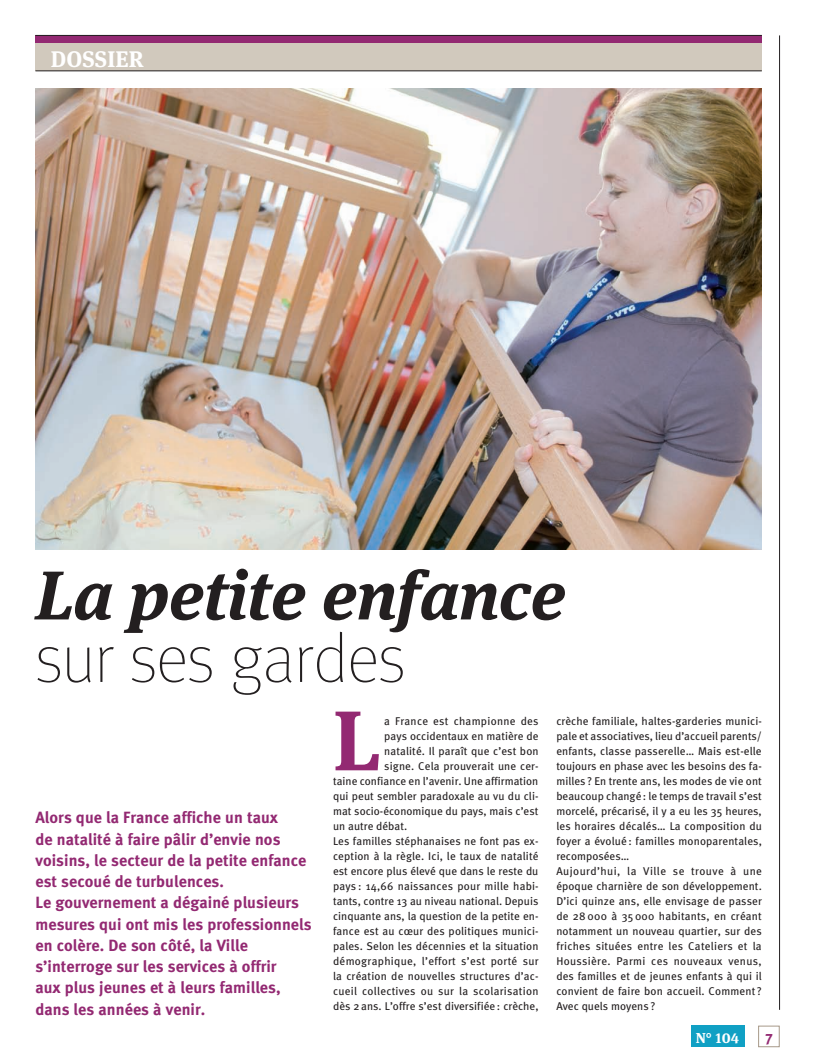
<style>
.page{position:relative;width:815px;height:1063px;background:#fff}
.page>*{position:absolute;margin:0;border:0;box-sizing:border-box;transform-origin:0 0}
.t1{font:700 84.5px "Meta Serif OT";color:#932972}
.t2{font:italic 700 68.75px "Meta Serif OT";letter-spacing:-.01em;color:#231f20}
.t3{font:100 68.75px "Meta";letter-spacing:-.01em;color:#231f20}
.t4{font:700 22.5px "Meta Serif OT";color:#fff}
.t5{font:700 16.25px/21.2px "Meta";letter-spacing:.005em;color:#932972}
.t6{font:15px "Meta Bold LF Caps";color:#932972}
.t7{font:700 14.38px "Meta Serif OT";color:#fff}
.t8{font:11.25px/15px "Meta";letter-spacing:.01em;color:#231f20}
.t9{font:11.25px "Meta";letter-spacing:.03em;color:#231f20}
</style>
<div class="page">
<hr style="left:779px;top:35px;width:1px;height:975px;background:#231f20">
<div style="left:691px;top:1026px;width:53px;height:21px;background:#10a0c4"></div>
<div style="left:758px;top:1026px;width:22px;height:21px;border:1px solid #a79989"></div>
<img style="left:35px;top:89px;width:727px;height:460px">
<div style="left:35px;top:43px;width:727px;height:28px;background:#d1c9bd"></div>
<div style="left:35px;top:35px;width:727px;height:8px;background:#932972"></div>
<hr style="left:35px;top:35px;width:727px;height:1px;background:#231f20">
<hr style="left:35px;top:71px;width:727px;height:1px;background:#231f20">
<h3 class="t4" style="left:51px;top:45px;width:89px">DOSS IER</h3>
<h2 class="t2" style="left:35px;top:553px;width:532px">La petite enfance</h2>
<h2 class="t3" style="left:35px;top:619px;width:371px">sur ses gardes</h2>
<h1 class="t1" style="left:333px;top:689px;width:49px">L</h1>
<p class="t8" style="left:384px;top:714px;width:156px">a France est championne des</p>
<p class="t8" style="left:556px;top:714px;width:207px">crèche familiale, haltes-garderies munici&shy;pale et associatives, lieu d’accueil parents/ enfants, classe passerelle… Mais est-elle toujours en phase avec les besoins des fa&shy;milles ? En trente ans, les modes de vie ont beaucoup changé : le temps de travail s’est morcelé, précarisé, il y a eu les 35 heures, les horaires décalés… La composition du foyer a évolué : familles monoparentales, recomposées…<br>Aujourd’hui, la Ville se trouve à une époque charnière de son développement.<br>D’ici quinze ans, elle envisage de passer de 28 000 à 35 000 habitants, en créant notamment un nouveau quartier, sur des friches situées entre les Cateliers et la Houssière. Parmi ces nouveaux venus, des familles et de jeunes enfants à qui il convient de faire bon accueil. Comment ?<br>Avec quels moyens ?</p>
<p class="t8" style="left:384px;top:729px;width:156px">pays occidentaux en matière de</p>
<p class="t8" style="left:384px;top:744px;width:156px">natalité. Il paraît que c’est bon</p>
<p class="t8" style="left:384px;top:759px;width:156px">signe. Cela prouverait une cer-</p>
<p class="t8" style="left:333px;top:774px;width:207px">taine confiance en l’avenir. Une affirmation</p>
<p class="t8" style="left:333px;top:789px;width:207px">qui peut sembler paradoxale au vu du cli-</p>
<p class="t8" style="left:333px;top:804px;width:207px">mat socio-économique du pays, mais c’est</p>
<p class="t8" style="left:333px;top:819px;width:76px">un autre débat.</p>
<p class="t8" style="left:333px;top:834px;width:207px">Les familles stéphanaises ne font pas ex-</p>
<p class="t8" style="left:333px;top:849px;width:207px">ception à la règle. Ici, le taux de natalité</p>
<p class="t8" style="left:333px;top:864px;width:207px">est encore plus élevé que dans le reste du</p>
<p class="t8" style="left:333px;top:879px;width:207px">pays : 14,66 naissances pour mille habi-</p>
<p class="t8" style="left:333px;top:894px;width:207px">tants, contre 13 au niveau national. Depuis</p>
<p class="t8" style="left:333px;top:909px;width:207px">cinquante ans, la question de la petite en-</p>
<p class="t8" style="left:333px;top:924px;width:207px">fance est au cœur des politiques munici-</p>
<p class="t8" style="left:333px;top:939px;width:207px">pales. Selon les décennies et la situation</p>
<p class="t9" style="left:333px;top:955px;width:207px">démographique, l’effort s’est porté sur</p>
<p class="t8" style="left:333px;top:969px;width:207px">la création de nouvelles structures d’ac-</p>
<p class="t8" style="left:333px;top:984px;width:207px">cueil collectives ou sur la scolarisation</p>
<p class="t8" style="left:333px;top:999px;width:207px">dès 2 ans. L’offre s’est diversifiée : crèche,</p>
<p class="t5" style="left:35px;top:807px;width:278px">Alors que la France affiche un taux<br>de natalité à faire pâlir d’envie nos voisins, le secteur de la petite enfance est secoué de turbulences.<br>Le gouvernement a dégainé plusieurs mesures qui ont mis les professionnels en colère. De son côté, la Ville s’interroge sur les services à offrir<br>aux plus jeunes et à leurs familles, dans les années à venir.</p>
<p class="t7" style="left:696px;top:1030px;width:45px">N° 104</p>
<h3 class="t6" style="left:765px;top:1029px;width:10px">7</h3>
</div>
